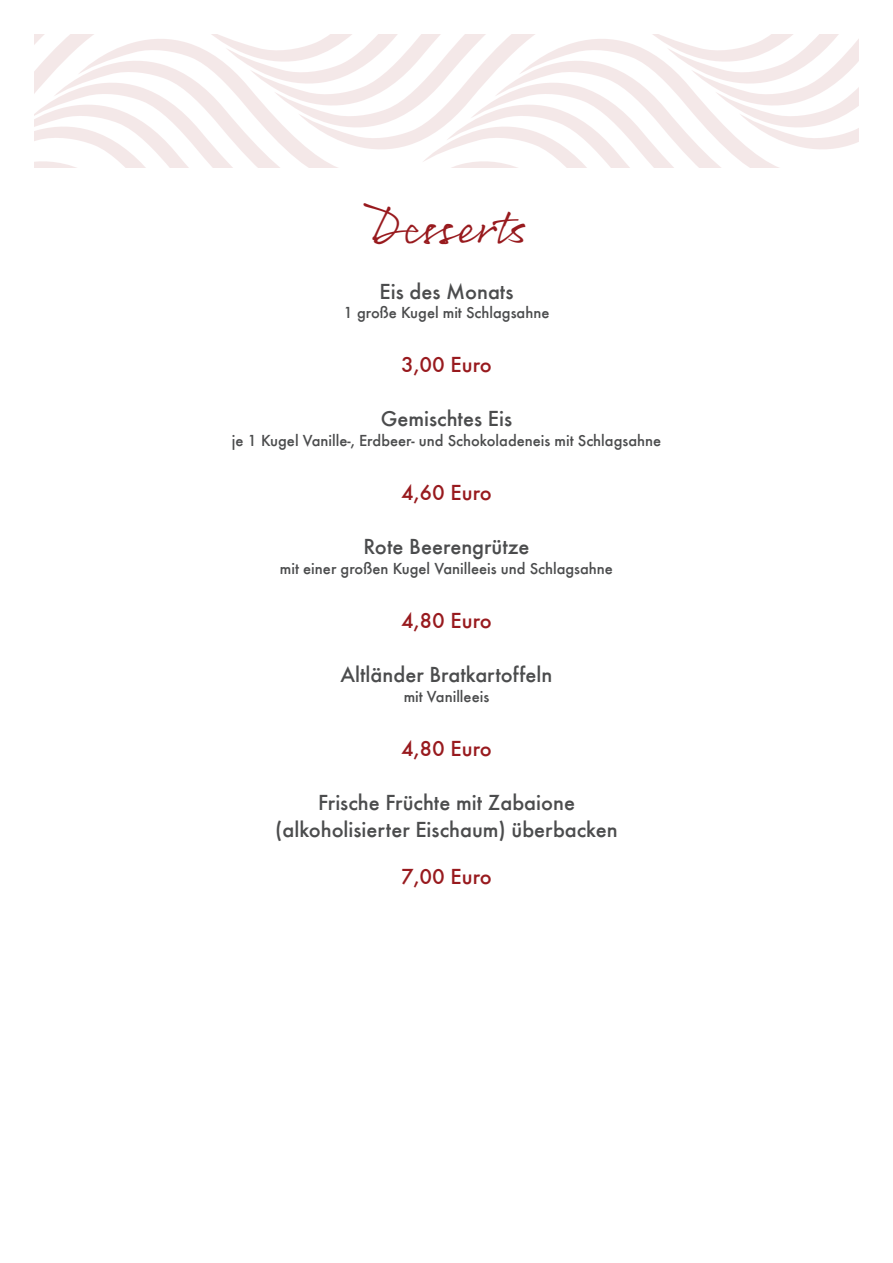
<style>
.page{position:relative;width:893px;height:1263px;background:#fff}
.page>*{position:absolute;margin:0;border:0;box-sizing:border-box;transform-origin:0 0}
.t1{font:47.4px "Rollerscript Smooth";color:#981a1e}
.t2{font:500 22.5px/27px "Futura TEE";color:#4b4c4d;text-align:center}
.t3{font:500 22.5px "Futura TEE";color:#981a1e}
.t4{font:500 16.5px "Futura TEE";color:#4b4c4d}
</style>
<div class="page">
<svg style="left:34px;top:34px;width:825px;height:134px"></svg>
<h1 class="t1" style="left:367px;top:198px;width:161px">Desserts</h1>
<h2 class="t2" style="left:379px;top:277px;width:135px">Eis des Monats</h2>
<p class="t4" style="left:344px;top:303px;width:207px">1 große Kugel mit Schlagsahne</p>
<h2 class="t3" style="left:401px;top:352px;width:92px">3,00 Euro</h2>
<h2 class="t2" style="left:381px;top:405px;width:133px">Gemischtes Eis</h2>
<p class="t4" style="left:232px;top:431px;width:431px">je 1 Kugel Vanille-, Erdbeer- und Schokoladeneis mit Schlagsahne</p>
<h2 class="t3" style="left:401px;top:479px;width:92px">4,60 Euro</h2>
<h2 class="t2" style="left:363px;top:533px;width:168px">Rote Beerengrütze</h2>
<p class="t4" style="left:280px;top:559px;width:335px">mit einer großen Kugel Vanilleeis und Schlagsahne</p>
<h2 class="t3" style="left:401px;top:607px;width:92px">4,80 Euro</h2>
<h2 class="t2" style="left:340px;top:661px;width:213px">Altländer Bratkartoffeln</h2>
<p class="t4" style="left:404px;top:687px;width:87px">mit Vanilleeis</p>
<h2 class="t3" style="left:401px;top:735px;width:92px">4,80 Euro</h2>
<h2 class="t2" style="left:275px;top:789px;width:344px">Frische Früchte mit Zabaione (alkoholisierter Eischaum) überbacken</h2>
<h2 class="t3" style="left:401px;top:863px;width:92px">7,00 Euro</h2>
</div>
